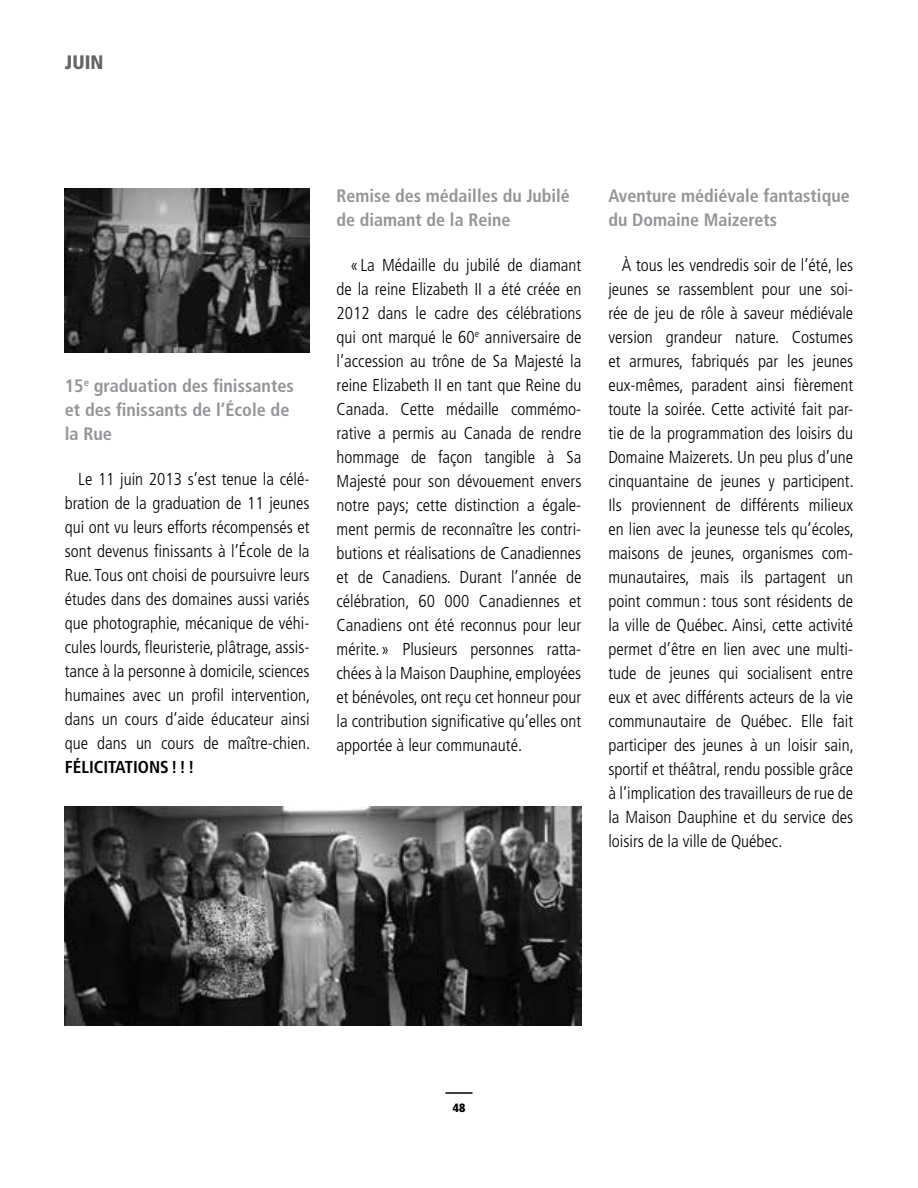
<style>
.page{position:relative;width:918px;height:1188px;background:#fff}
.page>*{position:absolute;margin:0;border:0;box-sizing:border-box;transform-origin:0 0}
.t1{font:900 condensed 19.5px "Frutiger";color:#636466}
.t2{font:700 condensed 18px/24px "Frutiger";color:#939598}
.t3{font:300 condensed 17.25px/24px "Frutiger";color:#000;text-align:justify}
.t4{font:700 condensed 17.25px "Frutiger";color:#000}
.t5{font:900 condensed 12px "Frutiger";color:#000}
</style>
<div class="page">
<hr style="left:446px;top:1092px;width:26px;height:2px;background:#000">
<img style="left:65px;top:807px;width:516px;height:219px">
<img style="left:65px;top:188px;width:245px;height:164px">
<p class="t1" style="left:65px;top:50px;width:40px">JUIN</p>
<p class="t2" style="left:65px;top:373px;width:231px">15<sup>e</sup> graduation des finissantes et des finissants de l’École de la Rue</p>
<p class="t3" style="left:65px;top:467px;width:247px;text-indent:14px">Le 11 juin 2013 s’est tenue la célé&shy;bration de la graduation de 11 jeunes qui ont vu leurs efforts récompensés et sont devenus finissants à l’École de la Rue. Tous ont choisi de poursuivre leurs études dans des domaines aussi variés que photographie, mécanique de véhi&shy;cules lourds, fleuristerie, plâtrage, assis&shy;tance à la personne à domicile, sciences humaines avec un profil intervention, dans un cours d’aide éducateur ainsi que dans un cours de maître-chien.</p>
<p class="t4" style="left:65px;top:756px;width:77px">FÉLICITATIONS</p>
<p class="t4" style="left:171px;top:756px;width:25px">!!!</p>
<p class="t2" style="left:337px;top:183px;width:235px">Remise des médailles du Jubilé de diamant de la Reine</p>
<p class="t3" style="left:337px;top:253px;width:246px;text-indent:14px">« La Médaille du jubilé de diamant de la reine Elizabeth II a été créée en 2012 dans le cadre des célébrations qui ont marqué le 60<sup>e</sup> anniversaire de l’accession au trône de Sa Majesté la reine Elizabeth II en tant que Reine du Canada. Cette médaille commémo&shy;rative a permis au Canada de rendre hommage de façon tangible à Sa Majesté pour son dévouement envers notre pays; cette distinction a égale&shy;ment permis de reconnaître les contri&shy;butions et réalisations de Canadiennes et de Canadiens. Durant l’année de célébration, 60 000 Canadiennes et Canadiens ont été reconnus pour leur mérite.» Plusieurs personnes ratta&shy;chées à la Maison Dauphine, employées et bénévoles, ont reçu cet honneur pour la contribution significative qu’elles ont apportée à leur communauté.</p>
<p class="t2" style="left:608px;top:183px;width:243px">Aventure médiévale fantastique du Domaine Maizerets</p>
<p class="t3" style="left:608px;top:253px;width:247px;text-indent:14px">À tous les vendredis soir de l’été, les jeunes se rassemblent pour une soi&shy;rée de jeu de rôle à saveur médiévale version grandeur nature. Costumes et armures, fabriqués par les jeunes eux-mêmes, paradent ainsi fièrement toute la soirée. Cette activité fait par&shy;tie de la programmation des loisirs du Domaine Maizerets. Un peu plus d’une cinquantaine de jeunes y participent.<br>Ils proviennent de différents milieux en lien avec la jeunesse tels qu’écoles, maisons de jeunes, organismes com&shy;munautaires, mais ils partagent un point commun : tous sont résidents de la ville de Québec. Ainsi, cette activité permet d’être en lien avec une multi&shy;tude de jeunes qui socialisent entre eux et avec différents acteurs de la vie communautaire de Québec. Elle fait participer des jeunes à un loisir sain, sportif et théâtral, rendu possible grâce à l’implication des travailleurs de rue de la Maison Dauphine et du service des loisirs de la ville de Québec.</p>
<p class="t5" style="left:453px;top:1100px;width:14px">48</p>
</div>
